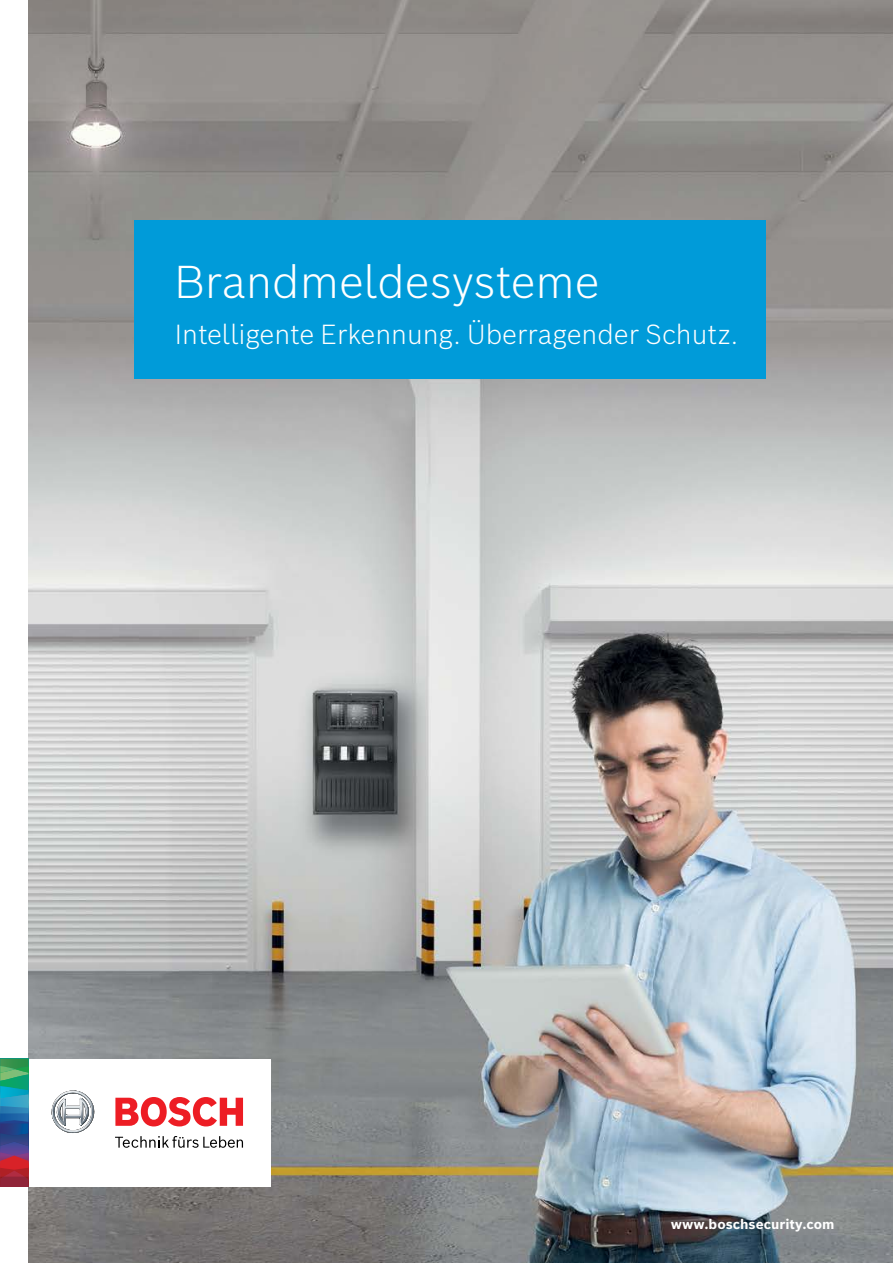
<style>
.page{position:relative;width:893px;height:1263px;background:#fff}
.page>*{position:absolute;margin:0;border:0;box-sizing:border-box;transform-origin:0 0}
.t1{font:300 45px "Bosch Sans";color:#fff}
.t2{font:300 27px "Bosch Sans";color:#fff}
.t3{font:700 13.5px "Bosch Sans";color:#fff}
</style>
<div class="page">
<img style="left:28px;top:0;width:865px;height:1263px">
<div style="left:0;top:1059px;width:271px;height:127px;background:#fff"></div>
<svg style="left:0;top:1059px;width:28px;height:127px;background:#4d667a"></svg>
<svg style="left:52px;top:1090px;width:42px;height:43px"></svg>
<svg style="left:115px;top:1097px;width:128px;height:29px"></svg>
<svg style="left:115px;top:1136px;width:128px;height:12px"></svg>
<div style="left:134px;top:220px;width:631px;height:159px;background:#009bd9"></div>
<h1 class="t1" style="left:174px;top:252px;width:427px">Brandmeldesysteme</h1>
<p class="t2" style="left:174px;top:316px;width:566px">Intelligente Erkennung. Überragender Schutz.</p>
<p class="t3" style="left:671px;top:1215px;width:165px">www.boschsecurity.com</p>
</div>
